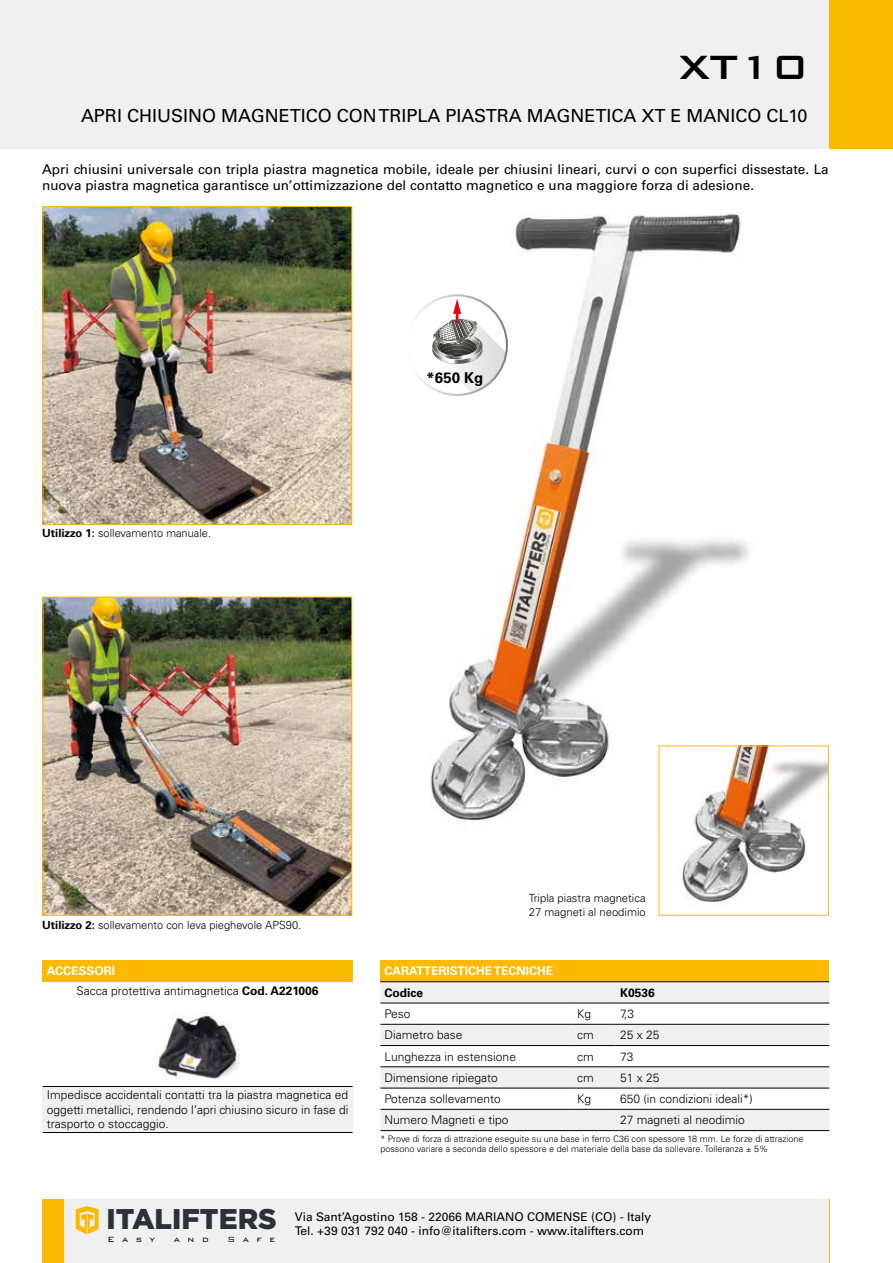
<style>
.page{position:relative;width:893px;height:1263px;background:#fff}
.page>*{position:absolute;margin:0;border:0;box-sizing:border-box;transform-origin:0 0}
.t1{font:500 45px "Bank Gothic";color:#000}
.t2{font:900 28.5px "Gotham";color:#2a3236}
.t3{font:18px "Univers LT Std";color:#000}
.t4{font:700 15px "Univers LT Std";color:#000}
.t5{font:13.5px/16.2px "Univers LT Std";color:#000}
.t6{font:300 12px/14.4px "Univers LT Std";color:#000}
.t7{font:12px/14.4px "Univers LT Std";color:#000}
.t8{font:700 12px "Univers LT Std";color:#fff}
.t9{font:300 12px "Bank Gothic";color:#000}
.t10{font:700 12px "Univers LT Std";color:#000}
.t11{font:300 11.25px/13.5px "Univers LT Std";color:#000}
.t12{font:300 10.05px "Bank Gothic";letter-spacing:.74em;color:#000}
.t13{font:300 9px/10.8px "Univers LT Std";color:#000}
.t14{font:8.85px "Avenir Next";color:#2a3236}
.s1{font-weight:700}
.s2{font-weight:700;color:#fff}
</style>
<div class="page">
<div style="left:0;top:0;width:893px;height:149px;background:#f0f0f0"></div>
<div style="left:829px;top:0;width:64px;height:149px;background:#fbba00"></div>
<img style="left:276px;top:207px;width:473px;height:623px">
<img style="left:661px;top:747px;width:166px;height:159px">
<img style="left:45px;top:208px;width:305px;height:315px">
<div style="left:43px;top:206px;width:309px;height:319px;border:1px solid #fbba00"></div>
<img style="left:45px;top:599px;width:305px;height:315px">
<div style="left:43px;top:597px;width:309px;height:319px;border:1px solid #fbba00"></div>
<svg style="left:432px;top:299px;width:74px;height:94px"></svg>
<div style="left:406px;top:294px;width:102px;height:102px;border:2px solid #fff;border-radius:50%"></div>
<div style="left:64px;top:1199px;width:765px;height:64px;background:#f0f0f0"></div>
<div style="left:43px;top:1199px;width:21px;height:64px;background:#fbba00"></div>
<svg style="left:76px;top:1206px;width:23px;height:28px"></svg>
<div style="left:380px;top:960px;width:449px;height:22px;background:#fbba00"></div>
<svg style="left:380px;top:982px;width:449px;height:148px;fill:#f0f0f0"></svg>
<hr style="left:380px;top:1024px;width:193px;height:1px;background:#000">
<hr style="left:573px;top:1024px;width:43px;height:1px;background:#000">
<hr style="left:616px;top:1024px;width:213px;height:1px;background:#000">
<hr style="left:380px;top:1045px;width:193px;height:1px;background:#000">
<hr style="left:573px;top:1045px;width:43px;height:1px;background:#000">
<hr style="left:616px;top:1045px;width:213px;height:1px;background:#000">
<hr style="left:380px;top:1066px;width:193px;height:1px;background:#000">
<hr style="left:573px;top:1066px;width:43px;height:1px;background:#000">
<hr style="left:616px;top:1066px;width:213px;height:1px;background:#000">
<hr style="left:380px;top:1088px;width:193px;height:1px;background:#000">
<hr style="left:573px;top:1088px;width:43px;height:1px;background:#000">
<hr style="left:616px;top:1088px;width:213px;height:1px;background:#000">
<hr style="left:380px;top:1109px;width:193px;height:1px;background:#000">
<hr style="left:573px;top:1109px;width:43px;height:1px;background:#000">
<hr style="left:616px;top:1109px;width:213px;height:1px;background:#000">
<hr style="left:380px;top:1130px;width:193px;height:1px;background:#000">
<hr style="left:573px;top:1130px;width:43px;height:1px;background:#000">
<hr style="left:616px;top:1130px;width:213px;height:1px;background:#000">
<hr style="left:380px;top:981px;width:193px;height:1px;background:#000">
<hr style="left:573px;top:981px;width:43px;height:1px;background:#000">
<hr style="left:616px;top:981px;width:213px;height:1px;background:#000">
<hr style="left:380px;top:1003px;width:193px;height:1px;background:#000">
<hr style="left:573px;top:1003px;width:43px;height:1px;background:#000">
<hr style="left:616px;top:1003px;width:213px;height:1px;background:#000">
<div style="left:43px;top:960px;width:310px;height:22px;background:#fbba00"></div>
<div style="left:43px;top:1086px;width:310px;height:46px;background:#f0f0f0"></div>
<hr style="left:43px;top:1086px;width:310px;height:1px;background:#000">
<hr style="left:43px;top:1132px;width:310px;height:1px;background:#000">
<img style="left:155px;top:1012px;width:85px;height:69px">
<h1 class="t1" style="left:677px;top:32px;width:132px">XT10</h1>
<h3 class="t3" style="left:81px;top:105px;width:728px">APRI CHIUSINO MAGNETICO CON TRIPLA PIASTRA MAGNETICA XT E MANICO CL10</h3>
<p class="t5" style="left:42px;top:161px;width:788px">Apri chiusini universale con tripla piastra magnetica mobile, ideale per chiusini lineari, curvi o con superfici dissestate. La nuova piastra magnetica garantisce un’ottimizzazione del contatto magnetico e una maggiore forza di adesione.</p>
<p class="t11" style="left:42px;top:527px;width:170px"><span class="s1">Utilizzo 1:</span> sollevamento manuale.</p>
<p class="t4" style="left:427px;top:369px;width:58px">*650 Kg</p>
<p class="t11" style="left:42px;top:918px;width:261px"><span class="s1">Utilizzo 2:</span> sollevamento con leva pieghevole APS90.</p>
<p class="t6" style="left:76px;top:961px;width:244px;line-height:19.8px;text-indent:-30px"><span class="s2">ACCESSORI<br></span>Sacca protettiva antimagnetica <span class="s1">Cod. A221006</span></p>
<p class="t6" style="left:47px;top:1088px;width:303px;text-align:justify">Impedisce accidentali contatti tra la piastra magnetica ed oggetti metallici, rendendo l’apri chiusino sicuro in fase di trasporto o stoccaggio.</p>
<p class="t11" style="left:529px;top:891px;width:118px">Tripla piastra magnetica<br>27 magneti al neodimio</p>
<p class="t8" style="left:385px;top:964px;width:170px">CARATTERISTICHE TECNICHE</p>
<p class="t10" style="left:385px;top:985px;width:40px">Codice</p>
<p class="t10" style="left:620px;top:985px;width:36px">K0536</p>
<p class="t6" style="left:385px;top:1006px;width:28px">Peso</p>
<p class="t6" style="left:577px;top:1006px;width:16px">Kg</p>
<p class="t6" style="left:620px;top:1006px;width:16px">7,3</p>
<p class="t6" style="left:385px;top:1028px;width:80px">Diametro base</p>
<p class="t6" style="left:577px;top:1028px;width:18px">cm</p>
<p class="t6" style="left:620px;top:1028px;width:41px">25 x 25</p>
<p class="t6" style="left:385px;top:1049px;width:133px">Lunghezza in estensione</p>
<p class="t6" style="left:577px;top:1049px;width:18px">cm</p>
<p class="t6" style="left:620px;top:1049px;width:15px">73</p>
<p class="t6" style="left:385px;top:1070px;width:115px">Dimensione ripiegato</p>
<p class="t6" style="left:577px;top:1070px;width:18px">cm</p>
<p class="t6" style="left:620px;top:1070px;width:41px">51 x 25</p>
<p class="t6" style="left:385px;top:1091px;width:118px">Potenza sollevamento</p>
<p class="t6" style="left:577px;top:1091px;width:16px">Kg</p>
<p class="t6" style="left:620px;top:1091px;width:134px">650 (in condizioni ideali*)</p>
<p class="t6" style="left:385px;top:1113px;width:126px">Numero Magneti e tipo</p>
<p class="t6" style="left:620px;top:1113px;width:126px">27 magneti al neodimio</p>
<p class="t13" style="left:380px;top:1133px;width:425px">* Prove di forza di attrazione eseguite su una base in ferro C36 con spessore 18 mm. Le forze di attrazione possono variare a seconda dello spessore e del materiale della base da sollevare. Tolleranza ± 5%</p>
<h2 class="t2" style="left:106px;top:1203px;width:172px">ITALIFTERS</h2>
<p class="t12" style="left:108px;top:1232px;width:49px">Easy</p>
<p class="t12" style="left:174px;top:1232px;width:37px">and</p>
<p class="t12" style="left:228px;top:1232px;width:49px">Safe</p>
<p class="t14" style="left:226px;top:1231px;width:52px">Cover Lifters</p>
<p class="t9" style="left:354px;top:1201px;width:123px">www.italifters.com</p>
<p class="t7" style="left:295px;top:1209px;width:358px">Via Sant’Agostino 158 - 22066 MARIANO COMENSE (CO) - Italy<br>Tel. +39 031 792 040 - info@italifters.com - www.italifters.com</p>
</div>
